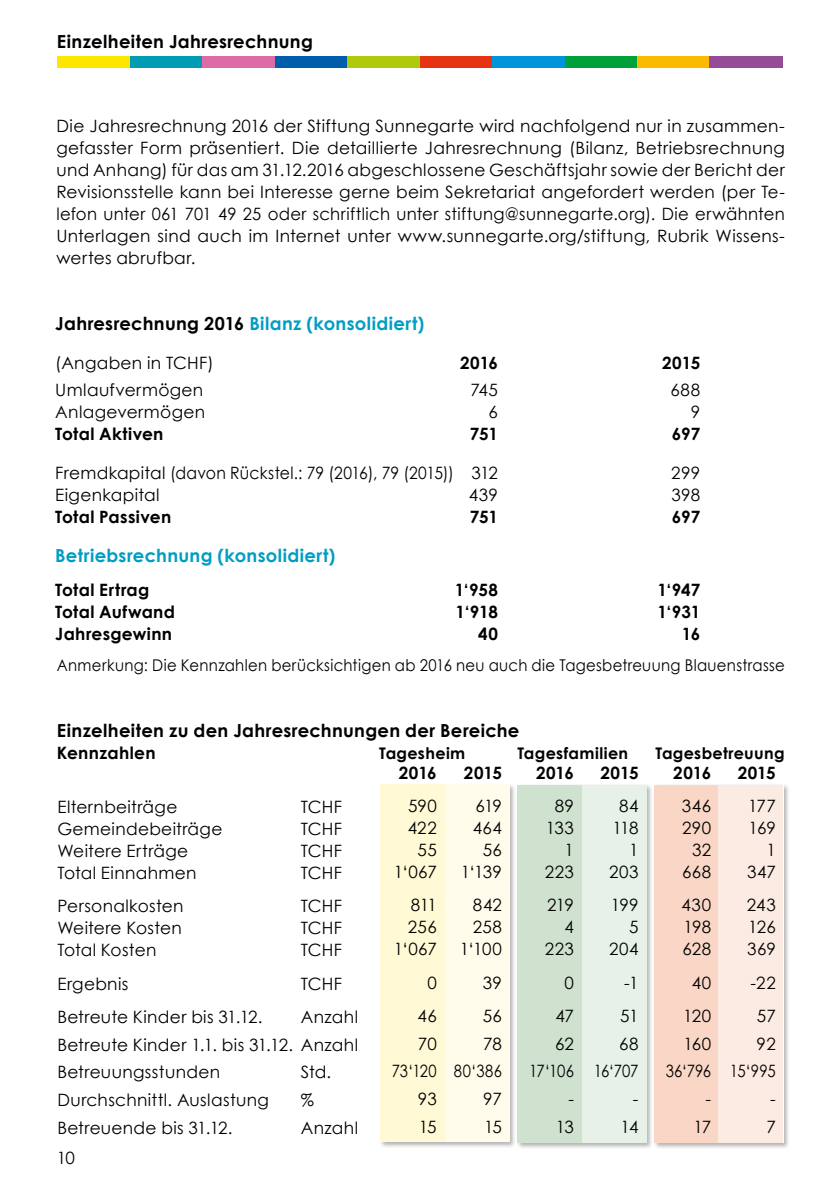
<style>
.page{position:relative;width:840px;height:1191px;background:#fff}
.page>*{position:absolute;margin:0;border:0;box-sizing:border-box;transform-origin:0 0}
.t1{font:700 18px "Century Gothic";letter-spacing:.015em;color:#000}
.t2{font:700 18px "Century Gothic";letter-spacing:.02em;color:#009dc3}
.t3{font:17px/22px "Century Gothic";letter-spacing:.02em;color:#000;text-align:right}
.t4{font:700 17px "Century Gothic";letter-spacing:.015em;color:#000}
.t5{font:17px/27.6px "Century Gothic";color:#000;text-align:right}
.t6{font:17px/27.6px "Century Gothic";letter-spacing:-.015em;color:#000;text-align:right}
.t7{font:17px "Century Gothic";letter-spacing:-.005em;color:#000}
.t8{font:17px/22px "Century Gothic";letter-spacing:-.01em;color:#000;text-align:right}
.t9{font:16.2px "Century Gothic";letter-spacing:.02em;color:#000;scale:.92 1}
.t10{font:700 16px "Century Gothic";letter-spacing:.02em;color:#000}
.s1{color:#000}
</style>
<div class="page">
<div style="left:652px;top:783px;width:138px;height:365px;background:#000;opacity:.3"></div>
<div style="left:515px;top:783px;width:138px;height:365px;background:#000;opacity:.3"></div>
<div style="left:379px;top:783px;width:137px;height:365px;background:#000;opacity:.3"></div>
<div style="left:380px;top:784px;width:64px;height:357px;background:#fff9d5"></div>
<div style="left:444px;top:784px;width:65px;height:357px;background:#fffceb"></div>
<div style="left:517px;top:785px;width:64px;height:357px;background:#cfe2d0"></div>
<div style="left:581px;top:785px;width:65px;height:357px;background:#e7f1e8"></div>
<div style="left:654px;top:785px;width:64px;height:357px;background:#f9d6c5"></div>
<div style="left:718px;top:785px;width:64px;height:357px;background:#fcebe2"></div>
<div style="left:57px;top:57px;width:73px;height:11px;background:#ffe600"></div>
<div style="left:130px;top:57px;width:73px;height:11px;background:#009cb4"></div>
<div style="left:203px;top:57px;width:72px;height:11px;background:#dd6ca6"></div>
<div style="left:275px;top:57px;width:72px;height:11px;background:#005da9"></div>
<div style="left:347px;top:57px;width:73px;height:11px;background:#afca0b"></div>
<div style="left:420px;top:57px;width:72px;height:11px;background:#e63312"></div>
<div style="left:492px;top:57px;width:72px;height:11px;background:#0095db"></div>
<div style="left:564px;top:57px;width:73px;height:11px;background:#00a13a"></div>
<div style="left:637px;top:57px;width:72px;height:11px;background:#fbba00"></div>
<div style="left:709px;top:57px;width:73px;height:11px;background:#954b97"></div>
<p class="t1" style="left:57px;top:30px;width:257px">Einzelheiten Jahresrechnung</p>
<p class="t3" style="left:56px;top:114px;width:729px;text-align:justify">Die Jahresrechnung 2016 der Stiftung Sunnegarte wird nachfolgend nur in zusammen&shy;gefasster Form präsentiert. Die detaillierte Jahresrechnung (Bilanz, Betriebsrechnung und Anhang) für das am 31.12.2016 abgeschlossene Geschäftsjahr sowie der Bericht der Revisionsstelle kann bei Interesse gerne beim Sekretariat angefordert werden (per Te&shy;lefon unter 061 701 49 25 oder schriftlich unter stiftung@sunnegarte.org). Die erwähnten Unterlagen sind auch im Internet unter www.sunnegarte.org/stiftung, Rubrik Wissens&shy;wertes abrufbar.</p>
<p class="t2" style="left:55px;top:312px;width:370px"><span class="s1">Jahresrechnung 2016</span> Bilanz (konsolidiert)</p>
<p class="t3" style="left:55px;top:351px;width:160px">(Angaben in TCHF)</p>
<p class="t4" style="left:460px;top:352px;width:39px">2016</p>
<p class="t4" style="left:661px;top:352px;width:40px">2015</p>
<p class="t3" style="left:55px;top:379px;width:149px">Umlaufvermögen</p>
<p class="t3" style="left:470px;top:379px;width:29px">745</p>
<p class="t3" style="left:670px;top:379px;width:31px">688</p>
<p class="t3" style="left:55px;top:401px;width:151px">Anlagevermögen</p>
<p class="t3" style="left:488px;top:401px;width:11px">6</p>
<p class="t3" style="left:690px;top:401px;width:11px">9</p>
<p class="t4" style="left:55px;top:423px;width:110px">Total Aktiven</p>
<p class="t4" style="left:469px;top:423px;width:30px">751</p>
<p class="t4" style="left:671px;top:423px;width:30px">697</p>
<p class="t3" style="left:55px;top:462px;width:444px">Fremdkapital (davon Rückstel.: 79 (2016), 79 (2015)) 312</p>
<p class="t3" style="left:670px;top:462px;width:30px">299</p>
<p class="t3" style="left:55px;top:484px;width:106px">Eigenkapital</p>
<p class="t3" style="left:468px;top:484px;width:31px">439</p>
<p class="t3" style="left:671px;top:484px;width:30px">398</p>
<p class="t4" style="left:55px;top:506px;width:117px">Total Passiven</p>
<p class="t4" style="left:469px;top:506px;width:30px">751</p>
<p class="t4" style="left:671px;top:506px;width:30px">697</p>
<p class="t2" style="left:55px;top:544px;width:281px">Betriebsrechnung (konsolidiert)</p>
<p class="t4" style="left:55px;top:579px;width:95px">Total Ertrag</p>
<p class="t4" style="left:454px;top:579px;width:45px">1‘958</p>
<p class="t4" style="left:657px;top:579px;width:44px">1‘947</p>
<p class="t4" style="left:55px;top:601px;width:121px">Total Aufwand</p>
<p class="t4" style="left:455px;top:601px;width:44px">1‘918</p>
<p class="t4" style="left:657px;top:601px;width:44px">1‘931</p>
<p class="t4" style="left:55px;top:623px;width:118px">Jahresgewinn</p>
<p class="t4" style="left:478px;top:623px;width:21px">40</p>
<p class="t4" style="left:681px;top:623px;width:20px">16</p>
<p class="t9" style="left:57px;top:655px;width:792px">Anmerkung: Die Kennzahlen berücksichtigen ab 2016 neu auch die Tagesbetreuung Blauenstrasse</p>
<p class="t1" style="left:57px;top:719px;width:464px">Einzelheiten zu den Jahresrechnungen der Bereiche</p>
<p class="t4" style="left:57px;top:742px;width:100px">Kennzahlen</p>
<p class="t10" style="left:379px;top:743px;width:88px">Tagesheim</p>
<p class="t10" style="left:517px;top:743px;width:112px">Tagesfamilien</p>
<p class="t10" style="left:655px;top:743px;width:130px">Tagesbetreuung</p>
<p class="t3" style="left:57px;top:795px;width:121px">Elternbeiträge</p>
<p class="t3" style="left:301px;top:795px;width:43px">TCHF</p>
<p class="t3" style="left:57px;top:817px;width:166px">Gemeindebeiträge</p>
<p class="t3" style="left:301px;top:817px;width:43px">TCHF</p>
<p class="t3" style="left:57px;top:839px;width:132px">Weitere Erträge</p>
<p class="t3" style="left:301px;top:839px;width:43px">TCHF</p>
<p class="t3" style="left:57px;top:861px;width:141px">Total Einnahmen</p>
<p class="t3" style="left:301px;top:861px;width:43px">TCHF</p>
<p class="t3" style="left:57px;top:895px;width:127px">Personalkosten</p>
<p class="t3" style="left:300px;top:895px;width:43px">TCHF</p>
<p class="t3" style="left:57px;top:917px;width:126px">Weitere Kosten</p>
<p class="t3" style="left:300px;top:917px;width:43px">TCHF</p>
<p class="t7" style="left:57px;top:940px;width:100px">Total Kosten</p>
<p class="t3" style="left:300px;top:939px;width:43px">TCHF</p>
<p class="t3" style="left:57px;top:972px;width:73px">Ergebnis</p>
<p class="t3" style="left:300px;top:972px;width:43px">TCHF</p>
<p class="t3" style="left:57px;top:1005px;width:206px">Betreute Kinder bis 31.12.</p>
<p class="t3" style="left:57px;top:1003px;width:302px;line-height:27.6px;text-align:justify;text-indent:243px">Anzahl Betreute Kinder 1.1. bis 31.12. Anzahl Betreuungsstunden</p>
<p class="t3" style="left:300px;top:1061px;width:32px">Std.</p>
<p class="t3" style="left:57px;top:1088px;width:213px">Durchschnittl. Auslastung</p>
<p class="t3" style="left:300px;top:1088px;width:15px">%</p>
<p class="t3" style="left:57px;top:1116px;width:177px">Betreuende bis 31.12.</p>
<p class="t3" style="left:300px;top:1116px;width:59px">Anzahl</p>
<p class="t3" style="left:57px;top:1146px;width:19px">10</p>
<p class="t4" style="left:398px;top:762px;width:39px">2016</p>
<p class="t3" style="left:393px;top:794px;width:44px">590<br>422<br>55<br>1‘067</p>
<p class="t5" style="left:393px;top:894px;width:44px;line-height:22px">811<br>256<br>1‘067</p>
<p class="t3" style="left:417px;top:965px;width:21px;line-height:33.4px;text-align:center">0<br>46</p>
<p class="t5" style="left:391px;top:1029px;width:47px">70<br>73‘120<br>93<br>15</p>
<p class="t4" style="left:463px;top:762px;width:40px">2015</p>
<p class="t3" style="left:460px;top:794px;width:43px">619<br>464<br>56<br>1‘139</p>
<p class="t3" style="left:459px;top:894px;width:44px">842<br>258<br>1‘100</p>
<p class="t3" style="left:482px;top:965px;width:21px;line-height:33.4px;text-align:left">39<br>56</p>
<p class="t3" style="left:453px;top:1029px;width:50px;line-height:27.6px">78<br>80‘386<br>97<br>15</p>
<p class="t4" style="left:535px;top:762px;width:39px">2016</p>
<p class="t3" style="left:544px;top:794px;width:31px">89<br>133<br>1<br>223</p>
<p class="t3" style="left:544px;top:894px;width:31px">219<br>4<br>223</p>
<p class="t3" style="left:555px;top:965px;width:20px;line-height:33.4px;text-align:center">0<br>47</p>
<p class="t3" style="left:529px;top:1029px;width:46px;line-height:27.6px">62<br>17‘106 -<br>13</p>
<p class="t4" style="left:600px;top:762px;width:40px">2015</p>
<p class="t3" style="left:609px;top:794px;width:31px">84<br>118<br>1<br>203</p>
<p class="t3" style="left:609px;top:894px;width:31px">199<br>5<br>204</p>
<p class="t3" style="left:620px;top:965px;width:20px;line-height:33.4px;text-align:left">-1<br>51</p>
<p class="t3" style="left:593px;top:1029px;width:46px;line-height:27.6px">68<br>16‘707 -<br>14</p>
<p class="t4" style="left:672px;top:762px;width:39px">2016</p>
<p class="t3" style="left:681px;top:794px;width:31px">346<br>290<br>32<br>668</p>
<p class="t3" style="left:681px;top:894px;width:31px;text-align:justify">430<br>198<br>628</p>
<p class="t3" style="left:682px;top:965px;width:29px;line-height:33.4px;text-align:center">40<br>120</p>
<p class="t6" style="left:665px;top:1029px;width:47px">160<br>36‘796 -<br>17</p>
<p class="t4" style="left:737px;top:762px;width:40px">2015</p>
<p class="t8" style="left:746px;top:794px;width:30px">177<br>169<br>1<br>347</p>
<p class="t3" style="left:746px;top:894px;width:30px;text-align:justify">243<br>126<br>369</p>
<p class="t3" style="left:750px;top:965px;width:27px;line-height:33.4px;text-align:center">-22<br>57</p>
<p class="t3" style="left:729px;top:1029px;width:47px;line-height:27.6px">92<br>15‘995 -<br>7</p>
</div>
